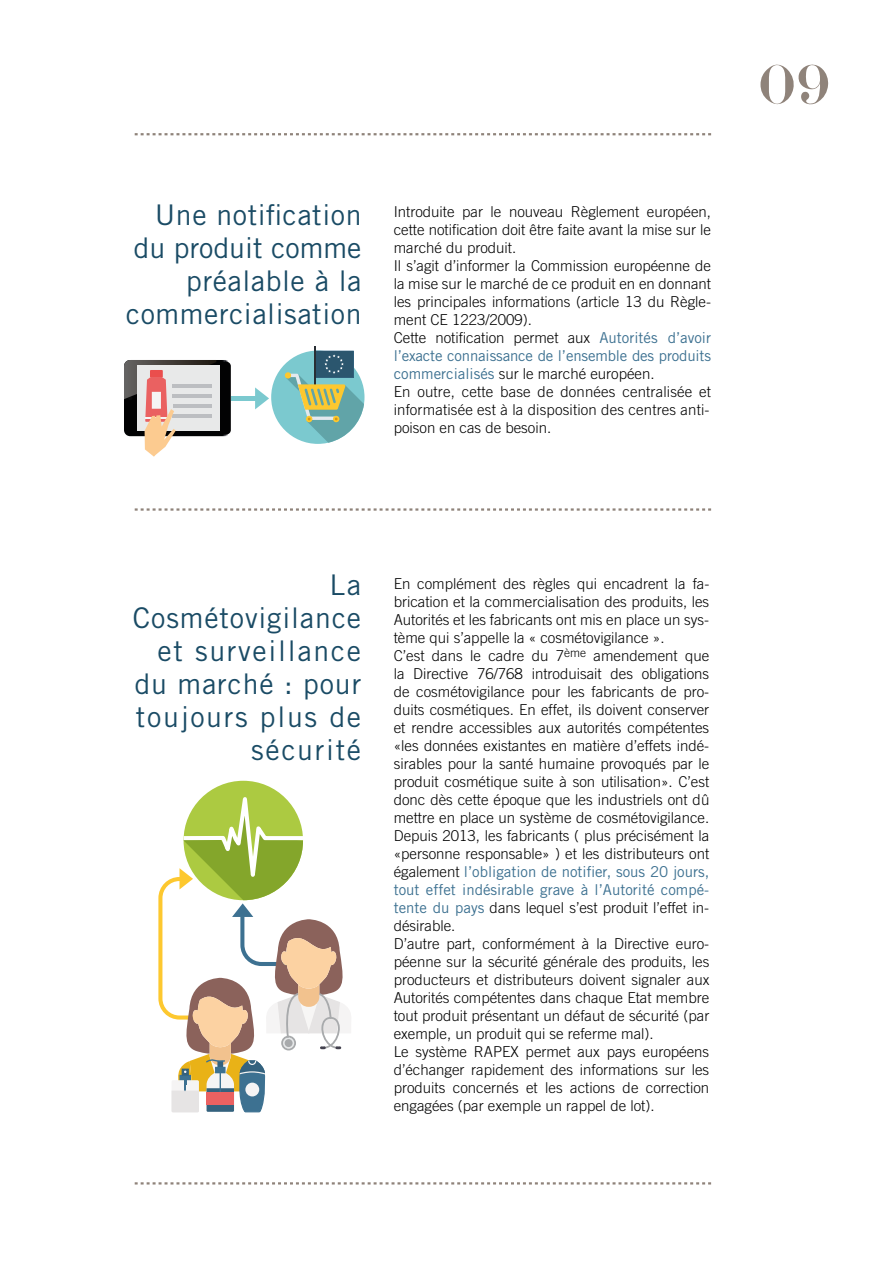
<style>
.page{position:relative;width:893px;height:1263px;background:#fff}
.page>*{position:absolute;margin:0;border:0;box-sizing:border-box;transform-origin:0 0}
.t1{font:52.5px "Adonis";color:#8f837a}
.t2{font:28.5px/33px "Trade Gothic";letter-spacing:.06em;color:#1a4b65;text-align:right}
.t3{font:28.5px/33px "Trade Gothic";letter-spacing:.03em;color:#1a4b65;text-align:right}
.t4{font:300 15px/18px "Trade Gothic";color:#000}
.s1{font-weight:400;color:#3d7191}
</style>
<div class="page">
<svg style="left:158px;top:780px;width:193px;height:333px"></svg>
<svg style="left:135px;top:1182px;width:576px;height:2px"></svg>
<svg style="left:135px;top:133px;width:576px;height:2px"></svg>
<svg style="left:135px;top:508px;width:576px;height:3px"></svg>
<hr style="left:231px;top:396px;width:25px;height:4px;background:#7bc9cf">
<div style="left:126px;top:362px;width:105px;height:72px;background:#020203;border-radius:4px"></div>
<div style="left:137px;top:365px;width:82px;height:66px;background:#e8e9e9"></div>
<svg style="left:255px;top:387px;width:14px;height:22px"></svg>
<div style="left:271px;top:351px;width:93px;height:93px;background:#7bc9cf;border-radius:50%"></div>
<hr style="left:314px;top:346px;width:2px;height:44px;background:#292e34">
<svg style="left:124px;top:360px;width:92px;height:97px"></svg>
<svg style="left:285px;top:351px;width:79px;height:92px"></svg>
<h2 class="t3" style="left:126px;top:198px;width:237px">Une notification du produit comme préalable à la commercialisation</h2>
<p class="t4" style="left:394px;top:202px;width:319px">Introduite par le nouveau Règlement européen, cette notification doit être faite avant la mise sur le marché du produit.<br>Il s’agit d’informer la Commission européenne de la mise sur le marché de ce produit en en donnant les principales informations (article 13 du Règle&shy;ment CE 1223/2009).<br>Cette notification permet aux <span class="s1">Autorités d’avoir l’exacte connaissance de l’ensemble des produits commercialisés</span> sur le marché européen.<br>En outre, cette base de données centralisée et informatisée est à la disposition des centres anti&shy;poison en cas de besoin.</p>
<h1 class="t1" style="left:758px;top:54px;width:73px">09</h1>
<h2 class="t2" style="left:133px;top:568px;width:230px">La<br>Cosmétovigilance et surveillance du marché : pour toujours plus de sécurité</h2>
<p class="t4" style="left:394px;top:574px;width:317px">En complément des règles qui encadrent la fa&shy;brication et la commercialisation des produits, les Autorités et les fabricants ont mis en place un sys&shy;tème qui s’appelle la « cosmétovigilance ».<br>C’est dans le cadre du 7<sup>ème</sup> amendement que la Directive 76/768 introduisait des obligations de cosmétovigilance pour les fabricants de pro&shy;duits cosmétiques. En effet, ils doivent conserver et rendre accessibles aux autorités compétentes «les données existantes en matière d’effets indé&shy;sirables pour la santé humaine provoqués par le produit cosmétique suite à son utilisation». C’est donc dès cette époque que les industriels ont dû mettre en place un système de cosmétovigilance.<br>Depuis 2013, les fabricants ( plus précisément la «personne responsable» ) et les distributeurs ont également <span class="s1">l’obligation de notifier, sous 20 jours, tout effet indésirable grave à l’Autorité compé&shy;tente du pays</span> dans lequel s’est produit l’effet in&shy;désirable.<br>D’autre part, conformément à la Directive euro&shy;péenne sur la sécurité générale des produits, les producteurs et distributeurs doivent signaler aux Autorités compétentes dans chaque Etat membre tout produit présentant un défaut de sécurité (par exemple, un produit qui se referme mal).<br>Le système RAPEX permet aux pays européens d’échanger rapidement des informations sur les produits concernés et les actions de correction engagées (par exemple un rappel de lot).</p>
</div>
